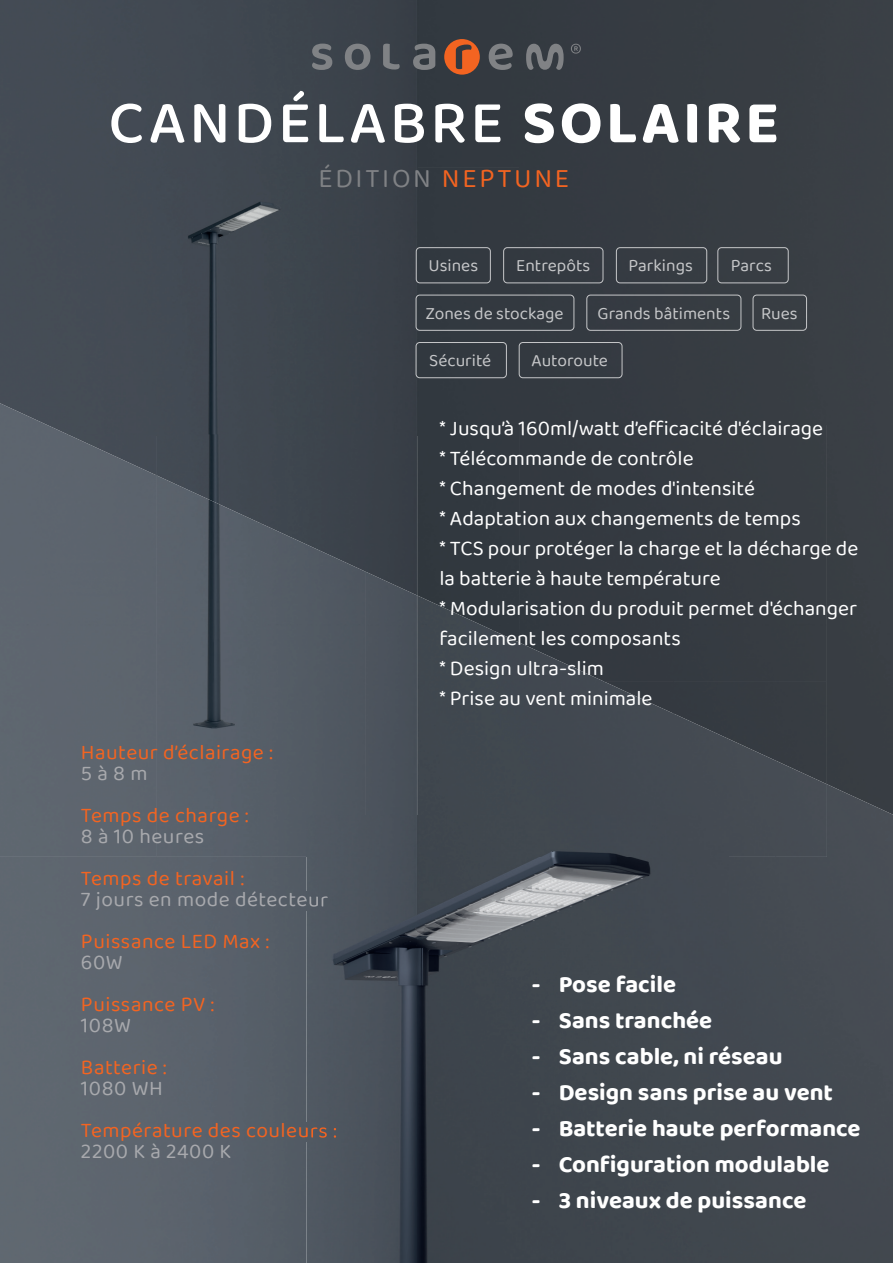
<style>
.page{position:relative;width:893px;height:1263px;background:#fff}
.page>*{position:absolute;margin:0;border:0;box-sizing:border-box;transform-origin:0 0}
.t1{font:500 62.1px "Baloo 2";letter-spacing:.05em;color:#fff}
.t2{font:27px "Baloo 2";letter-spacing:.1em;color:#808285}
.t3{font:700 24px "Baloo 2";color:#fff}
.t4{font:21px/30px "Baloo 2";color:#fff}
.t5{font:21px "Baloo 2";letter-spacing:.025em;color:#f36421}
.t6{font:21px "Baloo 2";letter-spacing:.025em;color:#a8a9ad}
.t7{font:17.4px "Baloo 2";color:#c6c7c9}
.s1{font-weight:700}
.s2{color:#f36421}
</style>
<div class="page">
<img style="left:0;top:857px;width:306px;height:406px">
<div style="left:81px;top:892px;width:225px;height:18px;background:#5a626c"></div>
<div style="left:81px;top:1123px;width:225px;height:18px;background:#5a626c"></div>
<img style="left:0;top:0;width:417px;height:434px">
<div style="left:728px;top:815px;width:165px;height:448px;background:#434a51"></div>
<div style="left:417px;top:0;width:476px;height:203px;background:#363c42"></div>
<div style="left:827px;top:203px;width:66px;height:612px;background:#3a3f45"></div>
<div style="left:0;top:403px;width:157px;height:454px;background:#5d656e"></div>
<img style="left:156px;top:524px;width:105px;height:333px">
<div style="left:261px;top:595px;width:104px;height:262px;background:#525a64"></div>
<div style="left:365px;top:595px;width:52px;height:221px;background:#4a525c"></div>
<img style="left:261px;top:434px;width:156px;height:161px">
<img style="left:156px;top:434px;width:105px;height:90px">
<img style="left:68px;top:434px;width:89px;height:41px">
<div style="left:417px;top:630px;width:153px;height:186px;background:#40484f"></div>
<div style="left:570px;top:682px;width:103px;height:134px;background:#424951"></div>
<div style="left:673px;top:784px;width:102px;height:73px;background:#454b52"></div>
<div style="left:775px;top:784px;width:52px;height:73px;background:#464c54"></div>
<div style="left:519px;top:167px;width:308px;height:515px;background:#363b42"></div>
<div style="left:417px;top:167px;width:103px;height:463px;background:#323940"></div>
<img style="left:492px;top:630px;width:28px;height:13px">
<img style="left:673px;top:681px;width:154px;height:103px">
<img style="left:603px;top:681px;width:71px;height:33px">
<div style="left:416px;top:247px;width:75px;height:36px;border:1px solid #c6c7c9;border-radius:4px"></div>
<div style="left:586px;top:295px;width:155px;height:36px;border:1px solid #c6c7c9;border-radius:4px"></div>
<div style="left:503px;top:247px;width:100px;height:36px;border:1px solid #c6c7c9;border-radius:4px"></div>
<div style="left:416px;top:295px;width:158px;height:36px;border:1px solid #c6c7c9;border-radius:4px"></div>
<div style="left:616px;top:247px;width:91px;height:36px;border:1px solid #c6c7c9;border-radius:4px"></div>
<div style="left:717px;top:247px;width:72px;height:36px;border:1px solid #c6c7c9;border-radius:4px"></div>
<div style="left:416px;top:342px;width:91px;height:36px;border:1px solid #c6c7c9;border-radius:4px"></div>
<div style="left:753px;top:295px;width:54px;height:36px;border:1px solid #c6c7c9;border-radius:4px"></div>
<div style="left:519px;top:342px;width:103px;height:36px;border:1px solid #c6c7c9;border-radius:4px"></div>
<svg style="left:571px;top:44px;width:10px;height:10px"></svg>
<svg style="left:345px;top:44px;width:25px;height:26px"></svg>
<svg style="left:413px;top:44px;width:22px;height:26px"></svg>
<svg style="left:312px;top:44px;width:20px;height:26px"></svg>
<svg style="left:383px;top:44px;width:17px;height:26px"></svg>
<svg style="left:489px;top:44px;width:24px;height:26px"></svg>
<svg style="left:444px;top:39px;width:36px;height:36px"></svg>
<svg style="left:526px;top:44px;width:38px;height:26px"></svg>
<img style="left:306px;top:816px;width:422px;height:447px">
<h1 class="t1" style="left:108px;top:78px;width:672px">CANDÉLABRE <span class="s1">SOLAIRE</span></h1>
<p class="t2" style="left:318px;top:160px;width:253px">ÉDITION <span class="s2">NEPTUNE</span></p>
<p class="t7" style="left:516px;top:254px;width:76px">Entrepôts</p>
<p class="t7" style="left:425px;top:301px;width:140px">Zones de stockage</p>
<p class="t7" style="left:428px;top:254px;width:51px">Usines</p>
<p class="t7" style="left:628px;top:254px;width:66px">Parkings</p>
<p class="t7" style="left:731px;top:254px;width:42px">Parcs</p>
<p class="t7" style="left:598px;top:301px;width:134px">Grands bâtiments</p>
<p class="t7" style="left:761px;top:301px;width:38px">Rues</p>
<p class="t7" style="left:429px;top:349px;width:64px">Sécurité</p>
<p class="t7" style="left:531px;top:349px;width:78px">Autoroute</p>
<p class="t5" style="left:81px;top:738px;width:194px">Hauteur d’éclairage :</p>
<p class="t6" style="left:81px;top:759px;width:68px">5 à 8 m</p>
<p class="t5" style="left:81px;top:801px;width:169px">Temps de charge :</p>
<p class="t6" style="left:81px;top:822px;width:125px">8 à 10 heures</p>
<p class="t5" style="left:81px;top:864px;width:165px">Temps de travail :</p>
<p class="t6" style="left:81px;top:885px;width:249px">7 jours en mode détecteur</p>
<p class="t5" style="left:81px;top:927px;width:190px">Puissance LED Max :</p>
<p class="t6" style="left:81px;top:948px;width:43px">60W</p>
<p class="t5" style="left:81px;top:990px;width:135px">Puissance PV :</p>
<p class="t6" style="left:81px;top:1011px;width:51px">108W</p>
<p class="t5" style="left:81px;top:1053px;width:87px">Batterie :</p>
<p class="t6" style="left:81px;top:1074px;width:83px">1080 WH</p>
<p class="t5" style="left:81px;top:1116px;width:257px">Température des couleurs :</p>
<p class="t6" style="left:81px;top:1137px;width:152px">2200 K à 2400 K</p>
<p class="t4" style="left:439px;top:414px;width:420px">* Jusqu’à 160ml/watt d’efficacité d'éclairage<br>* Télécommande de contrôle<br>* Changement de modes d'intensité<br>* Adaptation aux changements de temps<br>* TCS pour protéger la charge et la décharge de la batterie à haute température<br>* Modularisation du produit permet d'échanger facilement les composants<br>* Design ultra-slim<br>* Prise au vent minimale</p>
<p class="t3" style="left:532px;top:970px;width:146px">- Pose facile</p>
<p class="t3" style="left:532px;top:1006px;width:182px">- Sans tranchée</p>
<p class="t3" style="left:532px;top:1042px;width:252px">- Sans cable, ni réseau</p>
<p class="t3" style="left:532px;top:1078px;width:303px">- Design sans prise au vent</p>
<p class="t3" style="left:532px;top:1114px;width:330px">- Batterie haute performance</p>
<p class="t3" style="left:532px;top:1150px;width:299px">- Configuration modulable</p>
<p class="t3" style="left:532px;top:1186px;width:276px">- 3 niveaux de puissance</p>
</div>
